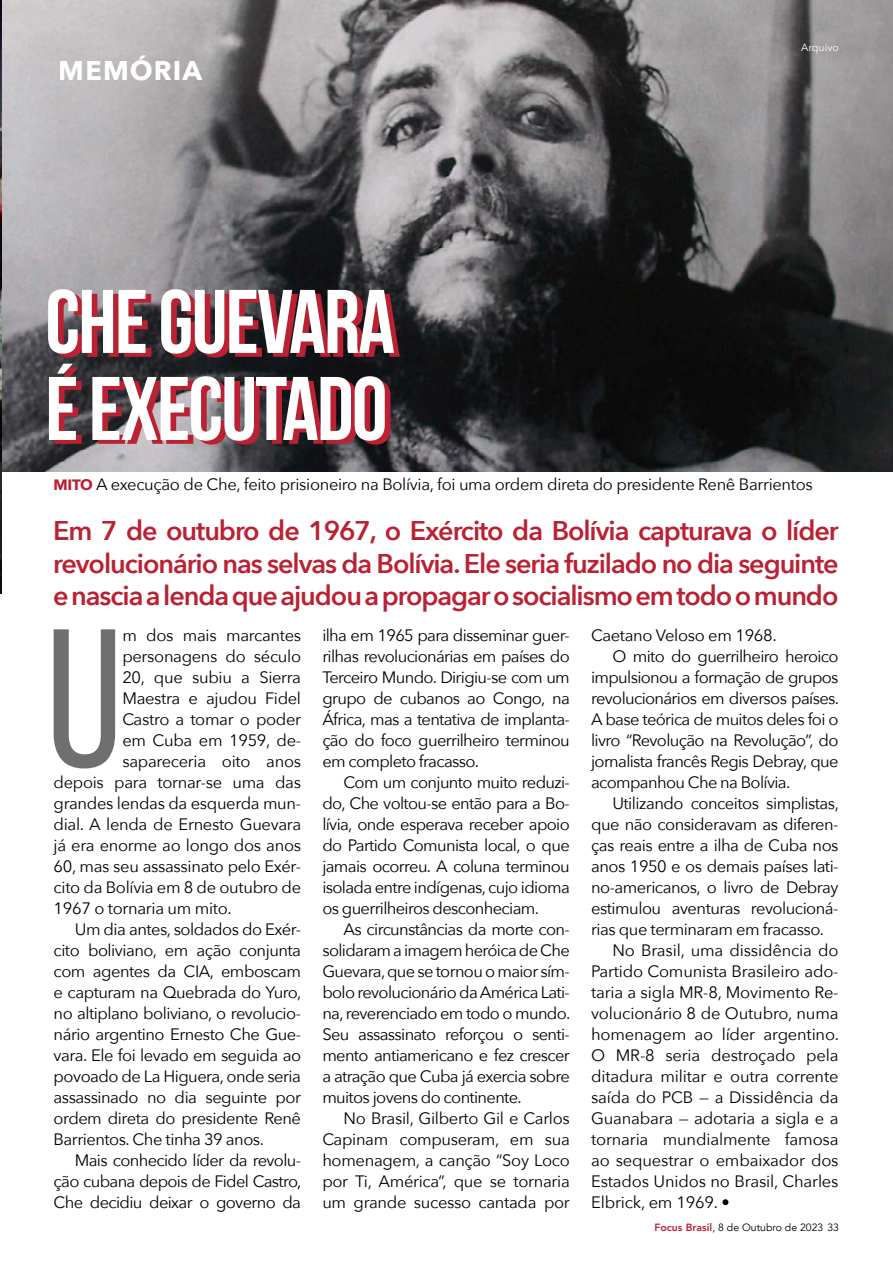
<style>
.page{position:relative;width:893px;height:1263px;background:#fff}
.page>*{position:absolute;margin:0;border:0;box-sizing:border-box;transform-origin:0 0}
.t1{font:196.5px "Bebas Neue";color:#706f6f}
.t2{font:700 90px/87px "Bebas Neue";letter-spacing:-.02em;color:#fff}
.t3{font:600 27px/32.4px "Avenir Next";letter-spacing:-.04em;color:#ba2234;text-align:justify}
.t4{font:700 27px "Avenir Next";letter-spacing:.04em;color:#fff}
.t5{font:16.5px/21px "Avenir Next";letter-spacing:-.03em;color:#000;text-align:justify}
.t6{font:16.5px "Avenir Next";letter-spacing:-.01em;color:#000}
.t7{font:10.5px "Avenir";color:#000}
.t8{font:10.5px "Avenir Next";color:#fff}
.s1{font-weight:700;font-size:15px;color:#ba2234}
.s2{font-weight:800;color:#ba2234}
</style>
<div class="page">
<img style="left:1px;top:0;width:892px;height:472px">
<img style="left:0;top:0;width:1px;height:593px">
<h3 class="t4" style="left:59px;top:47px;width:145px">MEMÓRIA</h3>
<h2 class="t2" style="left:45px;top:277px;width:351px">CHE GUEVARA<br>É EXECUTADO</h2>
<p class="t8" style="left:801px;top:38px;width:39px">Arquivo</p>
<p class="t5" style="left:54px;top:473px;width:761px"><span class="s1">MITO</span> A execução de Che, feito prisioneiro na Bolívia, foi uma ordem direta do presidente Renê Barrientos</p>
<h3 class="t3" style="left:53px;top:514px;width:787px">Em 7 de outubro de 1967, o Exército da Bolívia capturava o líder revolucionário nas selvas da Bolívia. Ele seria fuzilado no dia seguinte e nascia a lenda que ajudou a propagar o socialismo em todo o mundo</h3>
<h1 class="t1" style="left:46px;top:593px;width:78px">U</h1>
<p class="t5" style="left:122px;top:624px;width:180px">m dos mais marcantes</p>
<p class="t5" style="left:122px;top:645px;width:180px">personagens do século</p>
<p class="t5" style="left:122px;top:666px;width:180px">20, que subiu a Sierra</p>
<p class="t5" style="left:122px;top:687px;width:180px">Maestra e ajudou Fidel</p>
<p class="t5" style="left:122px;top:708px;width:180px">Castro a tomar o poder</p>
<p class="t5" style="left:122px;top:729px;width:180px">em Cuba em 1959, de-</p>
<p class="t5" style="left:122px;top:750px;width:180px">sapareceria oito anos</p>
<p class="t5" style="left:54px;top:771px;width:249px">depois para tornar-se uma das</p>
<p class="t5" style="left:54px;top:792px;width:249px">grandes lendas da esquerda mun-</p>
<p class="t5" style="left:54px;top:813px;width:249px">dial. A lenda de Ernesto Guevara</p>
<p class="t5" style="left:54px;top:834px;width:249px">já era enorme ao longo dos anos</p>
<p class="t5" style="left:54px;top:855px;width:249px">60, mas seu assassinato pelo Exér-</p>
<p class="t5" style="left:54px;top:876px;width:249px">cito da Bolívia em 8 de outubro de</p>
<p class="t5" style="left:54px;top:897px;width:180px">1967 o tornaria um mito.</p>
<p class="t5" style="left:75px;top:918px;width:228px">Um dia antes, soldados do Exér-</p>
<p class="t5" style="left:54px;top:939px;width:249px">cito boliviano, em ação conjunta</p>
<p class="t5" style="left:54px;top:960px;width:249px">com agentes da CIA, emboscam</p>
<p class="t5" style="left:54px;top:981px;width:249px">e capturam na Quebrada do Yuro,</p>
<p class="t5" style="left:54px;top:1002px;width:249px">no altiplano boliviano, o revolucio-</p>
<p class="t5" style="left:54px;top:1023px;width:249px">nário argentino Ernesto Che Gue-</p>
<p class="t5" style="left:54px;top:1044px;width:249px">vara. Ele foi levado em seguida ao</p>
<p class="t5" style="left:54px;top:1065px;width:249px">povoado de La Higuera, onde seria</p>
<p class="t5" style="left:54px;top:1086px;width:249px">assassinado no dia seguinte por</p>
<p class="t5" style="left:54px;top:1107px;width:249px">ordem direta do presidente Renê</p>
<p class="t5" style="left:54px;top:1128px;width:212px">Barrientos. Che tinha 39 anos.</p>
<p class="t5" style="left:75px;top:1149px;width:228px">Mais conhecido líder da revolu-</p>
<p class="t5" style="left:54px;top:1170px;width:249px">ção cubana depois de Fidel Castro,</p>
<p class="t5" style="left:54px;top:1191px;width:249px">Che decidiu deixar o governo da</p>
<p class="t5" style="left:322px;top:624px;width:249px">ilha em 1965 para disseminar guer&shy;rilhas revolucionárias em países do Terceiro Mundo. Dirigiu-se com um grupo de cubanos ao Congo, na África, mas a tentativa de implanta&shy;ção do foco guerrilheiro terminou em completo fracasso.</p>
<p class="t5" style="left:322px;top:771px;width:249px;text-indent:21px">Com um conjunto muito reduzi&shy;do, Che voltou-se então para a Bo&shy;lívia, onde esperava receber apoio do Partido Comunista local, o que jamais ocorreu. A coluna terminou isolada entre indígenas, cujo idioma os guerrilheiros desconheciam.</p>
<p class="t5" style="left:322px;top:918px;width:249px;text-indent:21px">As circunstâncias da morte con&shy;solidaram a imagem heróica de Che Guevara, que se tornou o maior sím&shy;bolo revolucionário da América Lati&shy;na, reverenciado em todo o mundo.<br>Seu assassinato reforçou o senti&shy;mento antiamericano e fez crescer a atração que Cuba já exercia sobre muitos jovens do continente.</p>
<p class="t5" style="left:322px;top:1107px;width:249px;text-indent:21px">No Brasil, Gilberto Gil e Carlos Capinam compuseram, em sua homenagem, a canção “Soy Loco por Ti, América”, que se tornaria um grande sucesso cantada por</p>
<p class="t5" style="left:591px;top:624px;width:187px">Caetano Veloso em 1968.</p>
<p class="t5" style="left:612px;top:645px;width:228px">O mito do guerrilheiro heroico</p>
<p class="t5" style="left:591px;top:666px;width:249px">impulsionou a formação de grupos</p>
<p class="t5" style="left:591px;top:687px;width:249px">revolucionários em diversos países.</p>
<p class="t5" style="left:591px;top:708px;width:249px">A base teórica de muitos deles foi o</p>
<p class="t5" style="left:591px;top:729px;width:249px">livro “Revolução na Revolução”, do</p>
<p class="t5" style="left:591px;top:750px;width:249px">jornalista francês Regis Debray, que</p>
<p class="t5" style="left:591px;top:771px;width:201px">acompanhou Che na Bolívia.</p>
<p class="t5" style="left:612px;top:792px;width:228px">Utilizando conceitos simplistas,</p>
<p class="t5" style="left:591px;top:813px;width:249px">que não consideravam as diferen-</p>
<p class="t5" style="left:591px;top:834px;width:249px">ças reais entre a ilha de Cuba nos</p>
<p class="t5" style="left:591px;top:855px;width:249px">anos 1950 e os demais países lati-</p>
<p class="t5" style="left:591px;top:876px;width:249px">no-americanos, o livro de Debray</p>
<p class="t5" style="left:591px;top:897px;width:249px">estimulou aventuras revolucioná-</p>
<p class="t5" style="left:591px;top:918px;width:234px">rias que terminaram em fracasso.</p>
<p class="t6" style="left:612px;top:936px;width:228px">No Brasil, uma dissidência do</p>
<p class="t6" style="left:591px;top:957px;width:249px">Partido Comunista Brasileiro ado-</p>
<p class="t6" style="left:591px;top:978px;width:249px">taria a sigla MR-8, Movimento Re-</p>
<p class="t6" style="left:591px;top:999px;width:249px">volucionário 8 de Outubro, numa</p>
<p class="t6" style="left:591px;top:1020px;width:249px">homenagem ao líder argentino.</p>
<p class="t6" style="left:591px;top:1041px;width:249px">O MR-8 seria destroçado pela</p>
<p class="t6" style="left:591px;top:1062px;width:249px">ditadura militar e outra corrente</p>
<p class="t6" style="left:591px;top:1083px;width:249px">saída do PCB — a Dissidência da</p>
<p class="t6" style="left:591px;top:1104px;width:249px">Guanabara — adotaria a sigla e a</p>
<p class="t6" style="left:591px;top:1125px;width:249px">tornaria mundialmente famosa</p>
<p class="t6" style="left:591px;top:1147px;width:249px">ao sequestrar o embaixador dos</p>
<p class="t6" style="left:591px;top:1168px;width:249px">Estados Unidos no Brasil, Charles</p>
<p class="t6" style="left:591px;top:1189px;width:140px">Elbrick, em 1969. •</p>
<p class="t7" style="left:654px;top:1221px;width:186px"><span class="s2">Focus Brasil</span>, 8 de Outubro de 2023 33</p>
</div>
